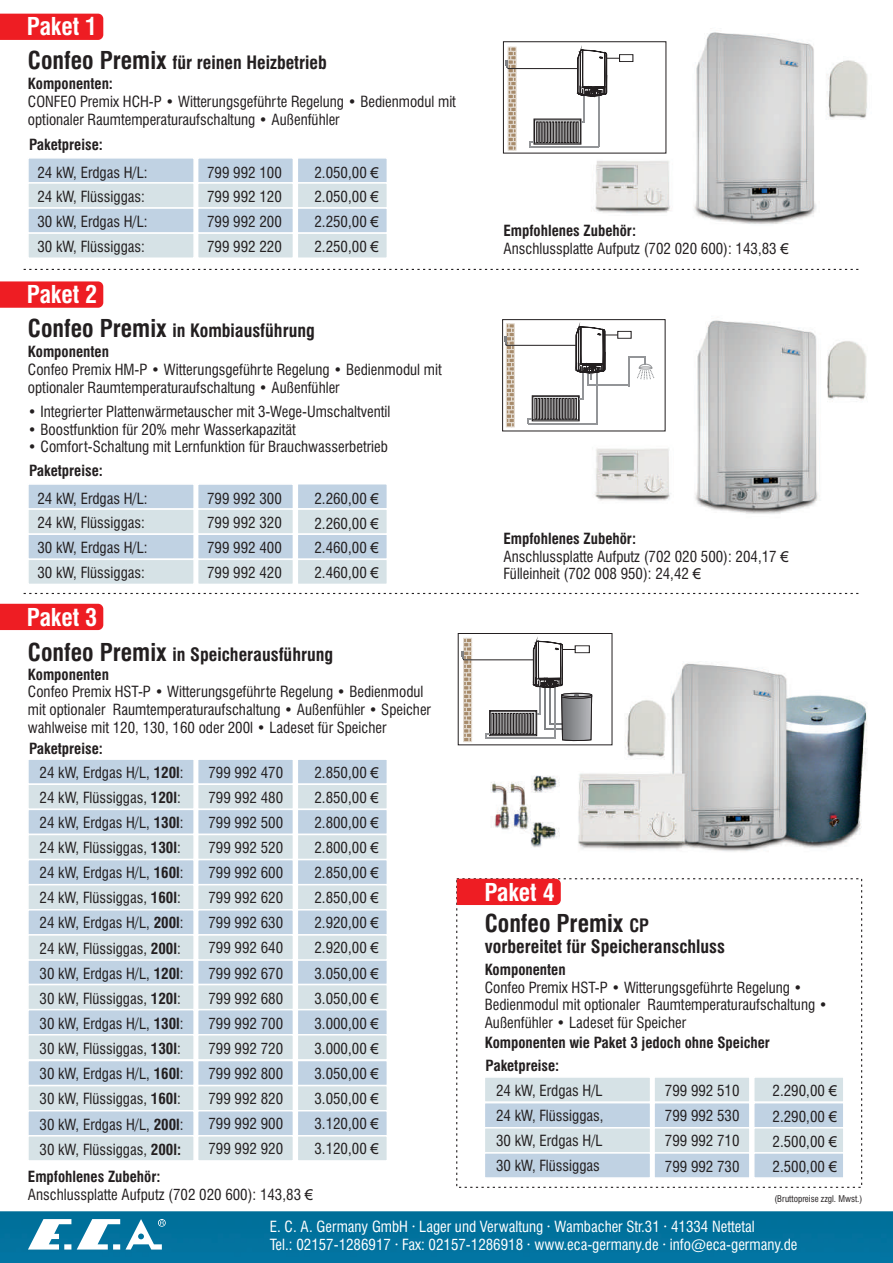
<style>
.page{position:relative;width:893px;height:1263px;background:#fff}
.page>*{position:absolute;margin:0;border:0;box-sizing:border-box;transform-origin:0 0}
.t1{font:700 condensed 24px "Swiss 721 BT";color:#fff}
.t2{font:700 condensed 24px "Swiss 721 BT";color:#231f20}
.t3{font:700 condensed 18px "Swiss 721 BT";color:#231f20}
.t4{font:condensed 15px/25px "Swiss 721 BT";color:#231f20}
.t5{font:condensed 15px/18px "Swiss 721 BT";color:#fff}
.t6{font:700 condensed 15px "Swiss 721 BT";color:#231f20}
.t7{font:condensed 9px "Swiss 721 BT";color:#231f20}
.s1{font-size:24px}
.s2{font-family:"Arial";font-stretch:normal}
.s3{font-weight:700}
.s4{font-size:18px}
</style>
<div class="page">
<img style="left:595px;top:153px;width:76px;height:60px">
<img style="left:694px;top:32px;width:174px;height:192px">
<img style="left:594px;top:448px;width:77px;height:53px">
<img style="left:695px;top:320px;width:172px;height:194px">
<svg style="left:485px;top:1077px;width:358px;height:101px;background:#cfdde6"></svg>
<svg style="left:28px;top:760px;width:359px;height:400px;background:#cfdde6"></svg>
<div style="left:619px;top:54px;width:14px;height:8px;border:1px solid #231f20"></div>
<svg style="left:529px;top:50px;width:90px;height:142px"></svg>
<hr style="left:508px;top:68px;width:70px;height:1px;background:#231f20">
<svg style="left:506px;top:47px;width:10px;height:103px"></svg>
<img style="left:491px;top:785px;width:68px;height:63px">
<img style="left:578px;top:661px;width:289px;height:191px">
<div style="left:0;top:1211px;width:893px;height:52px;background:#02729e"></div>
<hr style="left:463px;top:660px;width:70px;height:1px;background:#231f20">
<svg style="left:461px;top:638px;width:11px;height:104px"></svg>
<svg style="left:485px;top:641px;width:107px;height:144px"></svg>
<div style="left:502px;top:319px;width:163px;height:112px;border:1px solid #231f20"></div>
<hr style="left:587px;top:385px;width:41px;height:1px;background:#939598">
<div style="left:618px;top:331px;width:13px;height:7px;border:1px solid #231f20"></div>
<svg style="left:528px;top:326px;width:90px;height:143px"></svg>
<hr style="left:506px;top:345px;width:70px;height:1px;background:#231f20">
<svg style="left:504px;top:323px;width:11px;height:104px"></svg>
<hr style="left:628px;top:356px;width:1px;height:30px;background:#939598">
<svg style="left:629px;top:356px;width:26px;height:24px"></svg>
<svg style="left:28px;top:484px;width:359px;height:100px;background:#cfdde6"></svg>
<svg style="left:28px;top:158px;width:359px;height:100px;background:#cfdde6"></svg>
<svg style="left:28px;top:1219px;width:138px;height:30px"></svg>
<div style="left:0;top:14px;width:103px;height:26px;background:#ee1d23"></div>
<svg style="left:0;top:281px;width:103px;height:27px;background:#ee2329"></svg>
<div style="left:0;top:604px;width:103px;height:26px;background:#ee1d23"></div>
<div style="left:457px;top:879px;width:104px;height:26px;background:#ee1d23"></div>
<svg style="left:24px;top:269px;width:835px;height:1px"></svg>
<svg style="left:24px;top:593px;width:835px;height:1px"></svg>
<h1 class="t1" style="left:27px;top:17px;width:72px">Paket 1</h1>
<p class="t3" style="left:28px;top:55px;width:301px"><span class="s1">Confeo Premix</span> für reinen Heizbetrieb</p>
<p class="t6" style="left:28px;top:77px;width:87px">Komponenten:</p>
<p class="t4" style="left:28px;top:94px;width:430px;line-height:18px">CONFEO Premix HCH-P • Witterungsgeführte Regelung • Bedienmodul mit optionaler Raumtemperaturaufschaltung • Außenfühler</p>
<p class="t6" style="left:29px;top:139px;width:75px">Paketpreise:</p>
<p class="t4" style="left:37px;top:161px;width:112px">24 kW, Erdgas H/L:<br>24 kW, Flüssiggas:<br>30 kW, Erdgas H/L:<br>30 kW, Flüssiggas:</p>
<h1 class="t1" style="left:27px;top:285px;width:72px">Paket 2</h1>
<p class="t4" style="left:207px;top:161px;width:76px;text-align:justify">799 992 100<br>799 992 120<br>799 992 200<br>799 992 220</p>
<p class="t4" style="left:314px;top:161px;width:66px;text-align:justify">2.050,00 <span class="s2">€ </span>2.050,00 <span class="s2">€ </span>2.250,00 <span class="s2">€ </span>2.250,00 <span class="s2">€</span></p>
<p class="t3" style="left:28px;top:323px;width:289px"><span class="s1">Confeo Premix</span> in Kombiausführung</p>
<p class="t6" style="left:28px;top:346px;width:83px">Komponenten</p>
<p class="t4" style="left:28px;top:362px;width:415px;line-height:17.5px">Confeo Premix HM-P • Witterungsgeführte Regelung • Bedienmodul mit optionaler Raumtemperaturaufschaltung • Außenfühler</p>
<p class="t4" style="left:28px;top:401px;width:364px">• Integrierter Plattenwärmetauscher mit 3-Wege-Umschaltventil</p>
<p class="t4" style="left:28px;top:418px;width:269px">• Boostfunktion für 20% mehr Wasserkapazität</p>
<p class="t4" style="left:28px;top:436px;width:361px">• Comfort-Schaltung mit Lernfunktion für Brauchwasserbetrieb</p>
<p class="t4" style="left:37px;top:487px;width:112px">24 kW, Erdgas H/L:<br>24 kW, Flüssiggas:<br>30 kW, Erdgas H/L:<br>30 kW, Flüssiggas:</p>
<p class="t6" style="left:29px;top:464px;width:75px">Paketpreise:</p>
<p class="t4" style="left:207px;top:487px;width:76px;text-align:justify">799 992 300<br>799 992 320<br>799 992 400<br>799 992 420</p>
<p class="t4" style="left:314px;top:487px;width:66px;text-align:justify">2.260,00 <span class="s2">€ </span>2.260,00 <span class="s2">€ </span>2.460,00 <span class="s2">€ </span>2.460,00 <span class="s2">€</span></p>
<h1 class="t1" style="left:27px;top:607px;width:72px">Paket 3</h1>
<p class="t3" style="left:28px;top:647px;width:307px"><span class="s1">Confeo Premix</span> in Speicherausführung</p>
<p class="t6" style="left:28px;top:668px;width:83px">Komponenten</p>
<p class="t4" style="left:28px;top:685px;width:405px;line-height:17.5px">Confeo Premix HST-P • Witterungsgeführte Regelung • Bedienmodul mit optionaler Raumtemperaturaufschaltung • Außenfühler • Speicher wahlweise mit 120, 130, 160 oder 200l • Ladeset für Speicher</p>
<p class="t6" style="left:29px;top:742px;width:75px">Paketpreise:</p>
<p class="t4" style="left:40px;top:761px;width:145px">24 kW, Erdgas H/L, <span class="s3">120l</span>:<br>24 kW, Flüssiggas, <span class="s3">120l</span>:<br>24 kW, Erdgas H/L, <span class="s3">130l</span>:<br>24 kW, Flüssiggas, <span class="s3">130l</span>:<br>24 kW, Erdgas H/L, <span class="s3">160l</span>:<br>24 kW, Flüssiggas, <span class="s3">160l</span>:<br>24 kW, Erdgas H/L, <span class="s3">200l</span>:<br>24 kW, Flüssiggas, <span class="s3">200l</span>:<br>30 kW, Erdgas H/L, <span class="s3">120l</span>:<br>30 kW, Flüssiggas, <span class="s3">120l</span>:<br>30 kW, Erdgas H/L, <span class="s3">130l</span>:<br>30 kW, Flüssiggas, <span class="s3">130l</span>:<br>30 kW, Erdgas H/L, <span class="s3">160l</span>:<br>30 kW, Flüssiggas, <span class="s3">160l</span>:<br>30 kW, Erdgas H/L, <span class="s3">200l</span>:<br>30 kW, Flüssiggas, <span class="s3">200l:</span></p>
<p class="t4" style="left:208px;top:761px;width:76px;text-align:justify">799 992 470<br>799 992 480<br>799 992 500<br>799 992 520<br>799 992 600<br>799 992 620<br>799 992 630<br>799 992 640<br>799 992 670<br>799 992 680<br>799 992 700<br>799 992 720<br>799 992 800<br>799 992 820<br>799 992 900<br>799 992 920</p>
<p class="t4" style="left:314px;top:761px;width:66px;text-align:justify">2.850,00 <span class="s2">€ </span>2.850,00 <span class="s2">€ </span>2.800,00 <span class="s2">€ </span>2.800,00 <span class="s2">€ </span>2.850,00 <span class="s2">€ </span>2.850,00 <span class="s2">€ </span>2.920,00 <span class="s2">€ </span>2.920,00 <span class="s2">€ </span>3.050,00 <span class="s2">€ </span>3.050,00 <span class="s2">€ </span>3.000,00 <span class="s2">€ </span>3.000,00 <span class="s2">€ </span>3.050,00 <span class="s2">€ </span>3.050,00 <span class="s2">€ </span>3.120,00 <span class="s2">€ </span>3.120,00 <span class="s2">€</span></p>
<p class="t4" style="left:28px;top:1170px;width:287px;line-height:17.5px"><span class="s3">Empfohlenes Zubehör:<br></span>Anschlussplatte Aufputz (702 020 600): 143,83 <span class="s2">€</span></p>
<p class="t4" style="left:503px;top:223px;width:287px;line-height:18px"><span class="s3">Empfohlenes Zubehör:<br></span>Anschlussplatte Aufputz (702 020 600): 143,83 <span class="s2">€</span></p>
<p class="t4" style="left:503px;top:531px;width:287px;line-height:17.5px"><span class="s3">Empfohlenes Zubehör:<br></span>Anschlussplatte Aufputz (702 020 500): 204,17 <span class="s2">€<br></span>Fülleinheit (702 008 950): 24,42 <span class="s2">€</span></p>
<h1 class="t1" style="left:484px;top:882px;width:72px">Paket 4</h1>
<h1 class="t2" style="left:485px;top:913px;width:166px">Confeo Premix <span class="s4">CP</span></h1>
<p class="t3" style="left:485px;top:939px;width:242px">vorbereitet für Speicheranschluss</p>
<p class="t6" style="left:485px;top:964px;width:83px">Komponenten</p>
<p class="t4" style="left:485px;top:980px;width:345px;line-height:17.5px">Confeo Premix HST-P • Witterungsgeführte Regelung •<br>Bedienmodul mit optionaler Raumtemperaturaufschaltung •<br>Außenfühler • Ladeset für Speicher</p>
<p class="t6" style="left:485px;top:1037px;width:287px">Komponenten wie Paket 3 jedoch ohne Speicher</p>
<p class="t6" style="left:486px;top:1059px;width:75px">Paketpreise:</p>
<p class="t4" style="left:496px;top:1079px;width:109px;text-align:justify">24 kW, Erdgas H/L 24 kW, Flüssiggas, 30 kW, Erdgas H/L 30 kW, Flüssiggas</p>
<p class="t4" style="left:665px;top:1080px;width:76px;text-align:justify">799 992 510<br>799 992 530<br>799 992 710<br>799 992 730</p>
<p class="t4" style="left:773px;top:1080px;width:66px">2.290,00 <span class="s2">€</span></p>
<p class="t4" style="left:773px;top:1105px;width:66px;text-align:justify">2.290,00 <span class="s2">€ </span>2.500,00 <span class="s2">€ </span>2.500,00 <span class="s2">€</span></p>
<p class="t7" style="left:774px;top:1195px;width:90px">(Bruttopreise zzgl. Mwst.)</p>
<p class="t5" style="left:270px;top:1219px;width:529px">E. C. A. Germany GmbH · Lager und Verwaltung · Wambacher Str.31 · 41334 Nettetal<br>Tel.: 02157-1286917 · Fax: 02157-1286918 · www.eca-germany.de · info@eca-germany.de</p>
</div>
